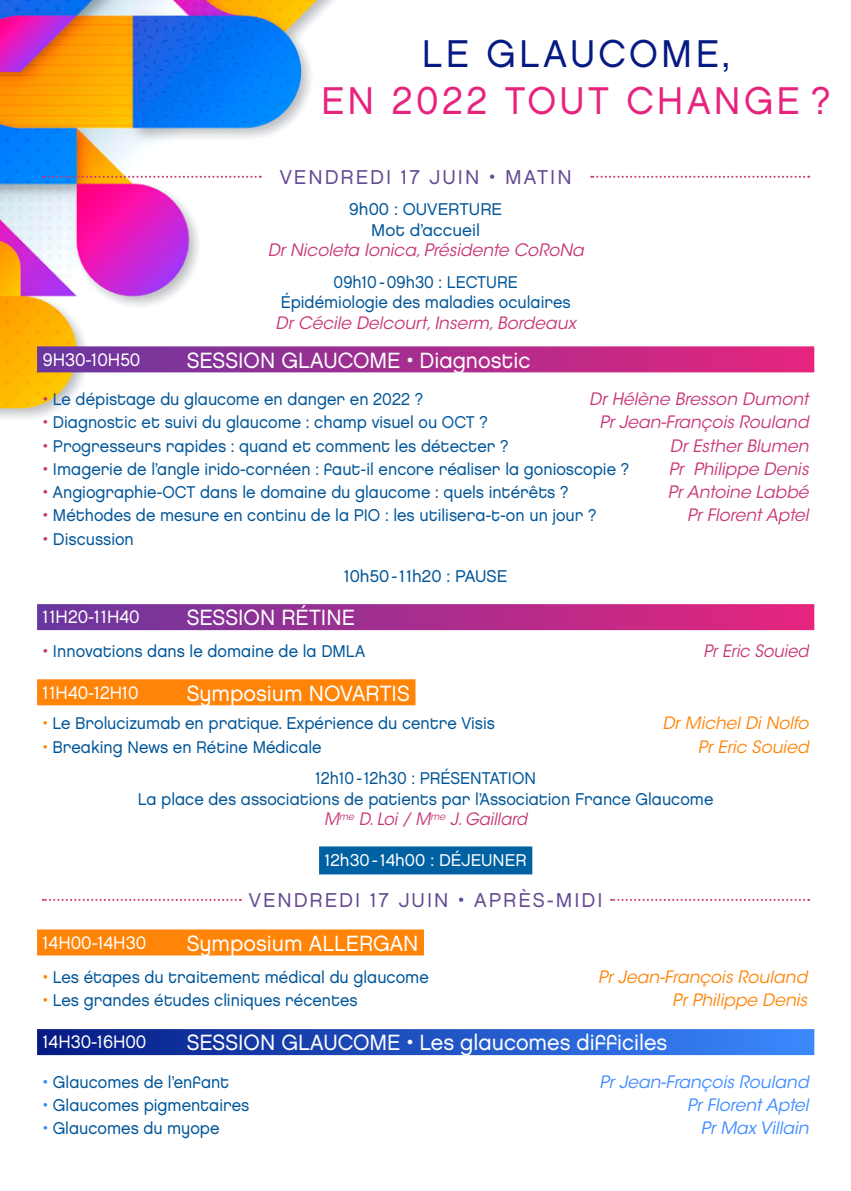
<style>
.page{position:relative;width:851px;height:1191px;background:#fff}
.page>*{position:absolute;margin:0;border:0;box-sizing:border-box;transform-origin:0 0}
.t1{font:38.6px "Chalet London Nineteen Eighty";letter-spacing:.09em;color:#e7247d}
.t2{font:38.6px "Chalet London Nineteen Eighty";letter-spacing:.09em;color:#051a83}
.t3{font:22px "Chalet London Nineteen Eighty";color:#fff}
.t4{font:20px "Chalet London Nineteen Eighty";letter-spacing:.1em;color:#654b94}
.t5{font:18px "Chalet London Nineteen Eighty";color:#fff}
.t6{font:17px/20.4px "Chalet London Nineteen Eighty";color:#005699;text-align:center;scale:.95 1}
.t7{font:italic 17px "ITC Avant Garde Std";color:#c83578}
.t8{font:italic 17px "ITC Avant Garde Std";color:#ff8408}
.t9{font:17px/20.4px "Chalet London Nineteen Eighty";color:#005699;text-align:center}
.t10{font:italic 17px "ITC Avant Garde Std";color:#3c8aff}
.t11{font:italic 17px "ITC Avant Garde Std";color:#c83578;scale:.95 1}
.t12{font:17px "Chalet London Nineteen Eighty";color:#fff}
.s1{color:#c83578}
.s2{color:#ff8408}
.s3{color:#3c8aff}
</style>
<div class="page">
<img style="left:0;top:0;width:679px;height:419px">
<div style="left:37px;top:346px;width:777px;height:26px;background:linear-gradient(to right,#69379f,#e6247d)"></div>
<div style="left:37px;top:604px;width:777px;height:26px;background:linear-gradient(to right,#69379f,#e6247d)"></div>
<div style="left:37px;top:679px;width:378px;height:26px;background:#ff8408"></div>
<div style="left:319px;top:846px;width:213px;height:28px;background:#0061a2"></div>
<div style="left:37px;top:929px;width:387px;height:26px;background:#ff8408"></div>
<div style="left:37px;top:1029px;width:777px;height:26px;background:linear-gradient(to right,#051a83,#3c89fe)"></div>
<svg style="left:43px;top:899px;width:198px;height:2px"></svg>
<svg style="left:611px;top:899px;width:198px;height:2px"></svg>
<svg style="left:43px;top:176px;width:218px;height:2px"></svg>
<svg style="left:591px;top:176px;width:218px;height:2px"></svg>
<h1 class="t2" style="left:422px;top:30px;width:309px">LE GLAUCOME,</h1>
<h1 class="t1" style="left:321px;top:77px;width:511px">EN 2022 TOUT CHANGE ?</h1>
<p class="t4" style="left:280px;top:164px;width:293px">VENDREDI 17 JUIN • MATIN</p>
<p class="t9" style="left:349px;top:199px;width:154px">9h00 : OUVERTURE<br>Mot d’accueil</p>
<p class="t7" style="left:268px;top:240px;width:317px">Dr Nicoleta Ionica, Présidente CoRoNa</p>
<p class="t6" style="left:280px;top:272px;width:307px">09h10-09h30 : LECTURE<br>Épidémiologie des maladies oculaires</p>
<p class="t7" style="left:275px;top:312px;width:302px">Dr Cécile Delcourt, Inserm, Bordeaux</p>
<p class="t5" style="left:43px;top:348px;width:99px">9H30-10H50</p>
<p class="t3" style="left:187px;top:346px;width:345px">SESSION GLAUCOME • Diagnostic</p>
<p class="t6" style="left:43px;top:389px;width:402px"><span class="s1">•</span> Le dépistage du glaucome en danger en 2022 ?</p>
<p class="t7" style="left:589px;top:388px;width:221px">Dr Hélène Bresson Dumont</p>
<p class="t6" style="left:43px;top:412px;width:470px"><span class="s1">•</span> Diagnostic et suivi du glaucome : champ visuel ou OCT ?</p>
<p class="t7" style="left:599px;top:412px;width:210px">Pr Jean-François Rouland</p>
<p class="t6" style="left:43px;top:435px;width:491px"><span class="s1">•</span> Progresseurs rapides : quand et comment les détecter ?</p>
<p class="t7" style="left:669px;top:435px;width:140px">Dr Esther Blumen</p>
<p class="t6" style="left:43px;top:458px;width:618px"><span class="s1">•</span> Imagerie de l’angle irido-cornéen : faut-il encore réaliser la gonioscopie ?</p>
<p class="t7" style="left:668px;top:458px;width:141px">Pr Philippe Denis</p>
<p class="t6" style="left:43px;top:482px;width:555px"><span class="s1">•</span> Angiographie-OCT dans le domaine du glaucome : quels intérêts ?</p>
<p class="t7" style="left:667px;top:481px;width:142px">Pr Antoine Labbé</p>
<p class="t6" style="left:43px;top:505px;width:584px"><span class="s1">•</span> Méthodes de mesure en continu de la PIO : les utilisera-t-on un jour ?</p>
<p class="t7" style="left:687px;top:505px;width:123px">Pr Florent Aptel</p>
<p class="t9" style="left:43px;top:528px;width:93px"><span class="s1">•</span> Discussion</p>
<p class="t9" style="left:344px;top:566px;width:165px">10h50-11h20 : PAUSE</p>
<p class="t5" style="left:43px;top:606px;width:98px">11H20-11H40</p>
<p class="t3" style="left:187px;top:604px;width:169px">SESSION RÉTINE</p>
<p class="t6" style="left:43px;top:641px;width:341px"><span class="s1">•</span> Innovations dans le domaine de la DMLA</p>
<p class="t11" style="left:703px;top:640px;width:112px">Pr Eric Souied</p>
<p class="t5" style="left:43px;top:681px;width:97px">11H40-12H10</p>
<p class="t3" style="left:187px;top:679px;width:224px">Symposium NOVARTIS</p>
<p class="t6" style="left:43px;top:713px;width:477px"><span class="s2">•</span> Le Brolucizumab en pratique. Expérience du centre Visis</p>
<p class="t8" style="left:662px;top:713px;width:148px">Dr Michel Di Nolfo</p>
<p class="t6" style="left:43px;top:736px;width:295px"><span class="s2">•</span> Breaking News en Rétine Médicale</p>
<p class="t8" style="left:697px;top:736px;width:112px">Pr Eric Souied</p>
<p class="t6" style="left:138px;top:768px;width:607px">12h10-12h30 : PRÉSENTATION<br>La place des associations de patients par l’Association France Glaucome</p>
<p class="t11" style="left:324px;top:809px;width:215px">M<sup>me</sup> D. Loi / M<sup>me</sup> J. Gaillard</p>
<p class="t12" style="left:325px;top:850px;width:203px">12h30-14h00 : DÉJEUNER</p>
<p class="t4" style="left:249px;top:888px;width:355px">VENDREDI 17 JUIN • APRÈS-MIDI</p>
<p class="t5" style="left:43px;top:931px;width:105px">14H00-14H30</p>
<p class="t3" style="left:187px;top:929px;width:233px">Symposium ALLERGAN</p>
<p class="t6" style="left:43px;top:966px;width:408px"><span class="s2">•</span> Les étapes du traitement médical du glaucome</p>
<p class="t8" style="left:598px;top:966px;width:210px">Pr Jean-François Rouland</p>
<p class="t6" style="left:43px;top:989px;width:333px"><span class="s2">•</span> Les grandes études cliniques récentes</p>
<p class="t8" style="left:672px;top:989px;width:136px">Pr Philippe Denis</p>
<p class="t5" style="left:43px;top:1031px;width:105px">14H30-16H00</p>
<p class="t3" style="left:187px;top:1029px;width:482px">SESSION GLAUCOME • Les glaucomes difficiles</p>
<p class="t6" style="left:43px;top:1071px;width:198px"><span class="s3">•</span> Glaucomes de l’enfant</p>
<p class="t10" style="left:599px;top:1071px;width:210px">Pr Jean-François Rouland</p>
<p class="t6" style="left:43px;top:1094px;width:219px"><span class="s3">•</span> Glaucomes pigmentaires</p>
<p class="t10" style="left:687px;top:1094px;width:123px">Pr Florent Aptel</p>
<p class="t6" style="left:43px;top:1118px;width:187px"><span class="s3">•</span> Glaucomes du myope</p>
<p class="t10" style="left:700px;top:1117px;width:109px">Pr Max Villain</p>
</div>
